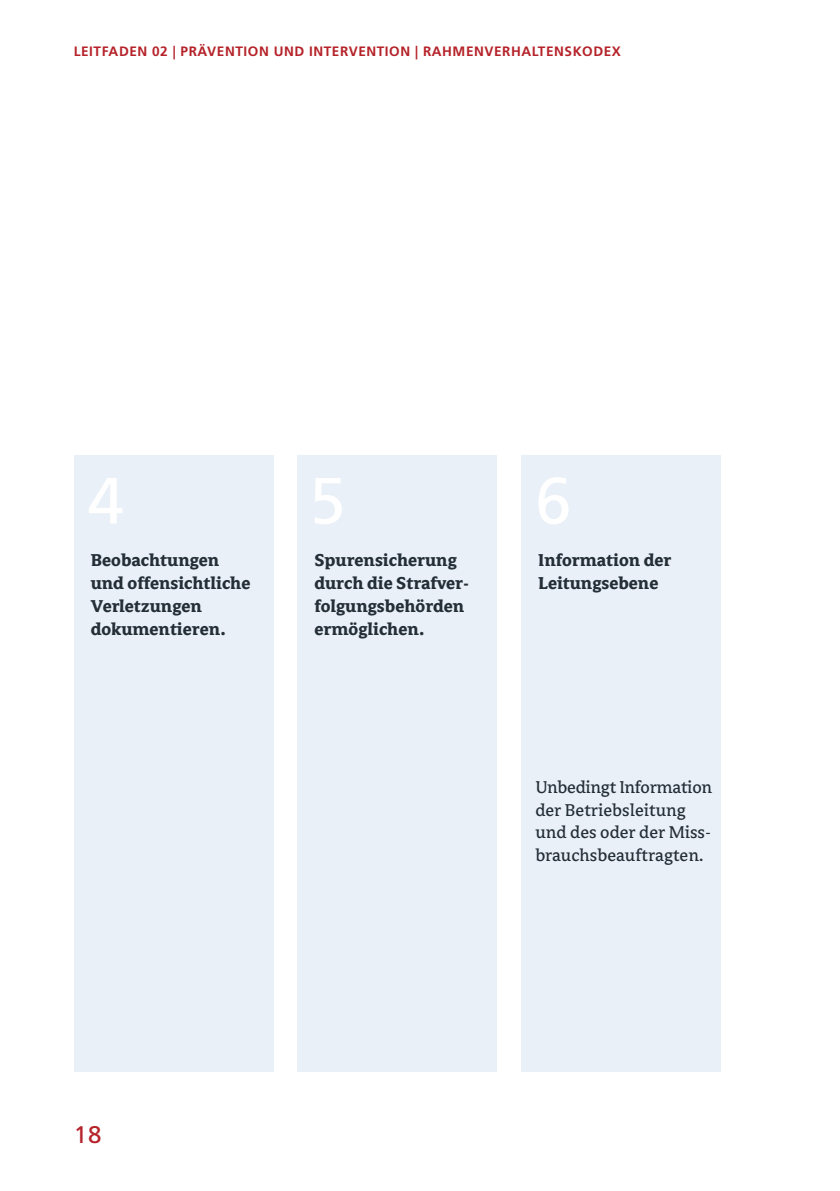
<style>
.page{position:relative;width:840px;height:1191px;background:#fff}
.page>*{position:absolute;margin:0;border:0;box-sizing:border-box;transform-origin:0 0}
.t1{font:65.4px "Frutiger LT Std";color:#fff}
.t2{font:24px "Frutiger LT Std";color:#b52229}
.t3{font:700 19px/22.8px "Avance OT";color:#232e37}
.t4{font:19px/22.8px "Avance OT";color:#232e37}
.t5{font:700 13.6px "Frutiger LT Std";letter-spacing:.04em;color:#b52229}
</style>
<div class="page">
<div style="left:297px;top:455px;width:200px;height:616px;background:#eaf0f7"></div>
<div style="left:74px;top:455px;width:199px;height:616px;background:#eaf0f7"></div>
<div style="left:521px;top:455px;width:199px;height:616px;background:#eaf0f7"></div>
<p class="t5" style="left:74px;top:43px;width:548px">LEITFADEN 02 | PRÄVENTION UND INTERVENTION | RAHMENVERHALTENSKODEX</p>
<h1 class="t1" style="left:88px;top:462px;width:38px">4</h1>
<h1 class="t1" style="left:309px;top:462px;width:38px">5</h1>
<h1 class="t1" style="left:535px;top:462px;width:38px">6</h1>
<p class="t3" style="left:91px;top:550px;width:161px">Beobachtungen und offensichtliche<br>Verletzungen dokumentieren.</p>
<p class="t3" style="left:314px;top:550px;width:156px">Spurensicherung durch die Strafver&shy;folgungsbehörden ermöglichen.</p>
<p class="t3" style="left:538px;top:550px;width:135px">Information der<br>Leitungsebene</p>
<p class="t2" style="left:74px;top:1120px;width:29px">18</p>
<p class="t4" style="left:535px;top:776px;width:178px">Unbedingt Information der Betriebsleitung und des oder der Miss&shy;brauchsbeauftragten.</p>
</div>
